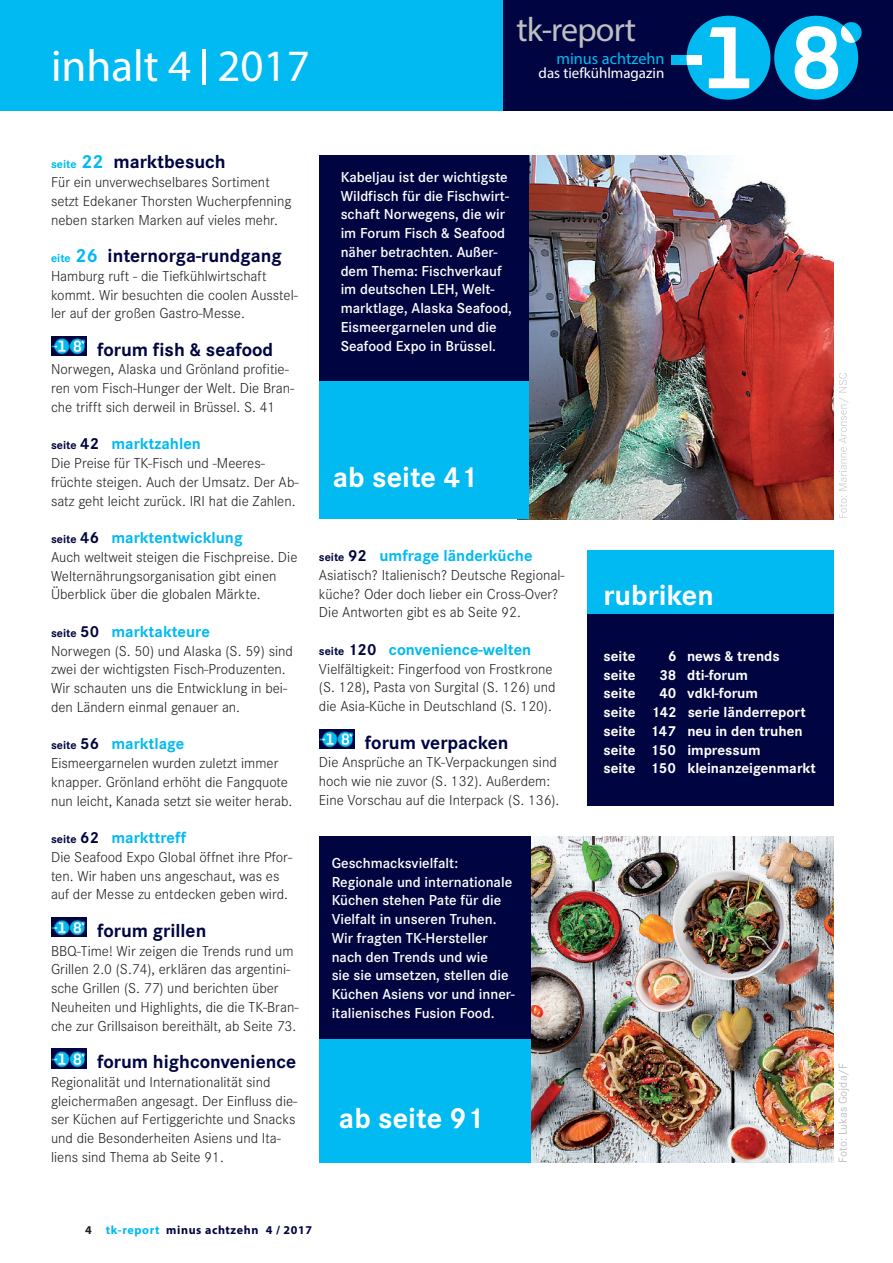
<style>
.page{position:relative;width:893px;height:1263px;background:#fff}
.page>*{position:absolute;margin:0;border:0;box-sizing:border-box;transform-origin:0 0}
.t1{font:45px "Myriad Pro";color:#fff}
.t2{font:34.05px "Myriad Pro";letter-spacing:-.025em;color:#bfbfbf}
.t3{font:700 30px "Corporate S";color:#fff}
.t4{font:700 19.5px "Corporate S";color:#000541}
.t5{font:700 16.5px "Corporate S";color:#00baf1}
.t6{font:16.35px "Myriad Pro";color:#00baf1}
.t7{font:300 15px/18.8px "Corporate S";color:#231f20}
.t8{font:600 15px/18.8px "Corporate S";color:#fff}
.t9{font:700 15px/18.8px "Corporate S";color:#fff}
.t10{font:15px "Myriad Pro";color:#fff}
.t11{font:700 12px "Myriad Pro";letter-spacing:.05em;color:#000541}
.t12{font:12px "Corporate S";color:#bebfc2}
.s1{font-size:12px;color:#00baf1}
.s2{color:#00baf1}
.s3{font-size:12px;color:#000541}
.s4{color:#000541}
.s5{color:#231f20}
</style>
<div class="page">
<div style="left:0;top:0;width:543px;height:111px;background:#00baf1"></div>
<div style="left:503px;top:0;width:386px;height:111px;background:#000541"></div>
<div style="left:671px;top:55px;width:17px;height:10px;background:#00baf1"></div>
<div style="left:686px;top:16px;width:84px;height:84px;background:#00baf1;border-radius:50%"></div>
<div style="left:686px;top:55px;width:16px;height:10px;background:#fff"></div>
<div style="left:774px;top:16px;width:84px;height:84px;background:#00baf1;border-radius:50%"></div>
<svg style="left:795px;top:22px;width:67px;height:67px"></svg>
<svg style="left:709px;top:27px;width:40px;height:61px"></svg>
<img style="left:529px;top:155px;width:305px;height:364px">
<img style="left:531px;top:837px;width:303px;height:325px">
<div style="left:587px;top:555px;width:247px;height:251px;background:#000541"></div>
<div style="left:587px;top:551px;width:247px;height:63px;background:#00baf1"></div>
<img style="left:51px;top:336px;width:35px;height:20px">
<div style="left:319px;top:837px;width:212px;height:222px;background:#000541"></div>
<div style="left:319px;top:1039px;width:212px;height:123px;background:#00baf1"></div>
<div style="left:319px;top:380px;width:210px;height:139px;background:#00baf1"></div>
<svg style="left:839px;top:437px;width:8px;height:81px"></svg>
<img style="left:51px;top:1049px;width:35px;height:19px">
<img style="left:51px;top:918px;width:35px;height:19px">
<img style="left:319px;top:729px;width:35px;height:19px">
<div style="left:319px;top:155px;width:210px;height:225px;background:#000541"></div>
<h1 class="t1" style="left:51px;top:49px;width:260px">inhalt 4 2017</h1>
<h2 class="t2" style="left:516px;top:17px;width:121px">tk-report</h2>
<p class="t6" style="left:556px;top:52px;width:110px">minus achtzehn</p>
<p class="t10" style="left:539px;top:68px;width:127px">das tiefkühlmagazin</p>
<h3 class="t4" style="left:51px;top:150px;width:176px"><span class="s1">seite</span> <span class="s2">22</span> marktbesuch</h3>
<p class="t7" style="left:51px;top:172px;width:242px">Für ein unverwechselbares Sortiment setzt Edekaner Thorsten Wucherpfenning neben starken Marken auf vieles mehr.</p>
<h3 class="t4" style="left:51px;top:244px;width:232px"><span class="s1">eite</span> <span class="s2">26</span> internorga-rundgang</h3>
<p class="t7" style="left:51px;top:266px;width:248px">Hamburg ruft - die Tiefkühlwirtschaft kommt. Wir besuchten die coolen Ausstel&shy;ler auf der großen Gastro-Messe.</p>
<h3 class="t4" style="left:97px;top:337px;width:178px">forum fish &amp; seafood</h3>
<p class="t7" style="left:51px;top:360px;width:244px">Norwegen, Alaska und Grönland profitie&shy;ren vom Fisch-Hunger der Welt. Die Bran&shy;che trifft sich derweil in Brüssel. S. 41</p>
<p class="t5" style="left:51px;top:434px;width:151px"><span class="s3">seite</span> <span class="s4">42</span> marktzahlen</p>
<p class="t7" style="left:51px;top:453px;width:249px">Die Preise für TK-Fisch und -Meeres&shy;früchte steigen. Auch der Umsatz. Der Ab&shy;satz geht leicht zurück. IRI hat die Zahlen.</p>
<p class="t5" style="left:51px;top:528px;width:193px"><span class="s3">seite</span> <span class="s4">46</span> marktentwicklung</p>
<p class="t7" style="left:51px;top:547px;width:248px">Auch weltweit steigen die Fischpreise. Die<br>Welternährungsorganisation gibt einen<br>Überblick über die globalen Märkte.</p>
<p class="t5" style="left:51px;top:621px;width:160px"><span class="s3">seite</span> <span class="s4">50</span> marktakteure</p>
<p class="t7" style="left:51px;top:641px;width:243px">Norwegen (S. 50) und Alaska (S. 59) sind zwei der wichtigsten Fisch-Produzenten.<br>Wir schauten uns die Entwicklung in bei&shy;den Ländern einmal genauer an.</p>
<p class="t5" style="left:51px;top:734px;width:135px"><span class="s3">seite</span> <span class="s4">56</span> marktlage</p>
<p class="t7" style="left:51px;top:753px;width:243px">Eismeergarnelen wurden zuletzt immer knapper. Grönland erhöht die Fangquote nun leicht, Kanada setzt sie weiter herab.</p>
<p class="t5" style="left:51px;top:828px;width:137px"><span class="s3">seite</span> <span class="s4">62</span> markttreff</p>
<p class="t7" style="left:51px;top:847px;width:242px">Die Seafood Expo Global öffnet ihre Pfor&shy;ten. Wir haben uns angeschaut, was es auf der Messe zu entdecken geben wird.</p>
<h3 class="t4" style="left:97px;top:919px;width:111px">forum grillen</h3>
<p class="t7" style="left:51px;top:941px;width:249px">BBQ-Time! Wir zeigen die Trends rund um Grillen 2.0 (S.74), erklären das argentini&shy;sche Grillen (S. 77) und berichten über Neuheiten und Highlights, die die TK-Bran&shy;che zur Grillsaison bereithält, ab Seite 73.</p>
<h3 class="t4" style="left:97px;top:1050px;width:201px">forum highconvenience</h3>
<p class="t7" style="left:51px;top:1072px;width:247px">Regionalität und Internationalität sind gleichermaßen angesagt. Der Einfluss die&shy;ser Küchen auf Fertiggerichte und Snacks und die Besonderheiten Asiens und Ita&shy;liens sind Thema ab Seite 91.</p>
<p class="t8" style="left:341px;top:167px;width:173px">Kabeljau ist der wichtigste<br>Wildfisch für die Fischwirt&shy;schaft Norwegens, die wir im Forum Fisch &amp; Seafood näher betrachten. Außer&shy;dem Thema: Fischverkauf im deutschen LEH, Welt&shy;marktlage, Alaska Seafood,<br>Eismeergarnelen und die<br>Seafood Expo in Brüssel.</p>
<h3 class="t3" style="left:333px;top:459px;width:146px">ab seite 41</h3>
<p class="t5" style="left:319px;top:546px;width:215px"><span class="s3">seite</span> <span class="s4">92</span> umfrage länderküche</p>
<p class="t7" style="left:319px;top:565px;width:247px">Asiatisch? Italienisch? Deutsche Regional&shy;küche? Oder doch lieber ein Cross-Over?<br>Die Antworten gibt es ab Seite 92.</p>
<p class="t5" style="left:319px;top:639px;width:214px"><span class="s3">seite</span> <span class="s4">120</span> convenience-welten</p>
<p class="t7" style="left:319px;top:659px;width:238px">Vielfältigkeit: Fingerfood von Frostkrone (S. 128), Pasta von Surgital (S. 126) und die Asia-Küche in Deutschland (S. 120).</p>
<h3 class="t4" style="left:365px;top:730px;width:145px">forum verpacken</h3>
<p class="t7" style="left:319px;top:753px;width:242px">Die Ansprüche an TK-Verpackungen sind hoch wie nie zuvor (S. 132). Außerdem:<br>Eine Vorschau auf die Interpack (S. 136).</p>
<p class="t8" style="left:332px;top:853px;width:184px">Geschmacksvielfalt:<br>Regionale und internationale<br>Küchen stehen Pate für die<br>Vielfalt in unseren Truhen.<br>Wir fragten TK-Hersteller nach den Trends und wie<br>sie sie umsetzen, stellen die<br>Küchen Asiens vor und inner&shy;italienisches Fusion Food.</p>
<h3 class="t3" style="left:339px;top:1100px;width:146px">ab seite 91</h3>
<p class="t11" style="left:85px;top:1225px;width:229px"><span class="s5">4</span> <span class="s2">tk-report</span> minus achtzehn 4 / 2017</p>
<h3 class="t3" style="left:603px;top:577px;width:112px">rubriken</h3>
<p class="t9" style="left:603px;top:646px;width:33px">seite</p>
<p class="t9" style="left:668px;top:646px;width:113px">6 news &amp; trends</p>
<p class="t9" style="left:603px;top:665px;width:33px">seite</p>
<p class="t9" style="left:659px;top:665px;width:90px">38 dti-forum</p>
<p class="t9" style="left:603px;top:684px;width:33px">seite</p>
<p class="t9" style="left:603px;top:684px;width:214px;text-indent:56px">40 vdkl-forum<br>seite 142 serie länderreport seite 147 neu in den truhen seite 150 impressum<br>seite 150 kleinanzeigenmarkt</p>
<p class="t12" style="left:836px;top:1162px;width:101px;rotate:-90deg">Foto: Lukas Gojda/F</p>
</div>
